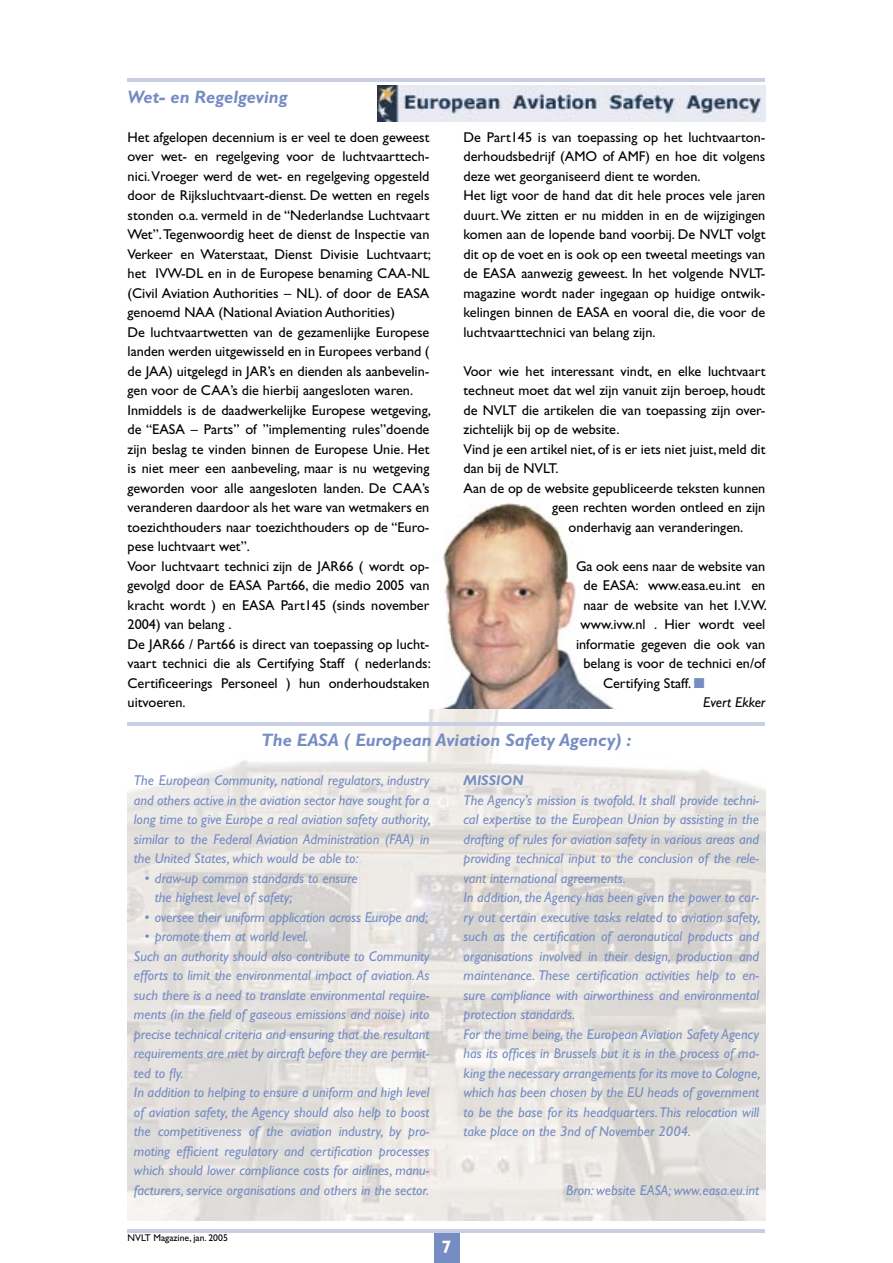
<style>
.page{position:relative;width:893px;height:1263px;background:#fff}
.page>*{position:absolute;margin:0;border:0;box-sizing:border-box;transform-origin:0 0}
.t1{font:italic 700 18px "Gill Sans";color:#768dc3}
.t2{font:700 18px "Gill Sans";color:#fff}
.t3{font:14.25px/19.5px "Gill Sans";color:#000}
.t4{font:italic 14.25px/19.5px "Gill Sans";color:#768dc3}
.t5{font:italic 14.25px "Gill Sans";color:#000}
.t6{font:italic 700 14.25px "Gill Sans";color:#768dc3}
.t7{font:9.75px "Gill Sans";color:#000}
.s1{color:#768dc3}
</style>
<div class="page">
<div style="left:434px;top:1230px;width:25px;height:33px;background:#768dc3"></div>
<hr style="left:128px;top:1229px;width:637px;height:3px;background:#c8cee4">
<img style="left:128px;top:709px;width:637px;height:511px">
<img style="left:441px;top:503px;width:175px;height:206px">
<hr style="left:128px;top:79px;width:637px;height:3px;background:#c8cee4">
<img style="left:378px;top:85px;width:387px;height:37px">
<hr style="left:128px;top:722px;width:637px;height:3px;background:#c8cee4">
<p class="t1" style="left:128px;top:86px;width:161px">Wet- en Regelgeving</p>
<p class="t3" style="left:128px;top:127px;width:305px">Het afgelopen decennium is er veel te doen geweest over wet- en regelgeving voor de luchtvaarttech&shy;nici. Vroeger werd de wet- en regelgeving opgesteld door de Rijksluchtvaart-dienst. De wetten en regels stonden o.a. vermeld in de “Nederlandse Luchtvaart Wet”. Tegenwoordig heet de dienst de Inspectie van Verkeer en Waterstaat, Dienst Divisie Luchtvaart; het IVW-DL en in de Europese benaming CAA-NL (Civil Aviation Authorities – NL). of door de EASA genoemd NAA (National Aviation Authorities)<br>De luchtvaartwetten van de gezamenlijke Europese landen werden uitgewisseld en in Europees verband ( de JAA) uitgelegd in JAR’s en dienden als aanbevelin&shy;gen voor de CAA’s die hierbij aangesloten waren.<br>Inmiddels is de daadwerkelijke Europese wetgeving, de “EASA – Parts” of ”implementing rules”doende zijn beslag te vinden binnen de Europese Unie. Het is niet meer een aanbeveling, maar is nu wetgeving geworden voor alle aangesloten landen. De CAA’s veranderen daardoor als het ware van wetmakers en toezichthouders naar toezichthouders op de “Euro&shy;pese luchtvaart wet”.<br>Voor luchtvaart technici zijn de JAR66 ( wordt op&shy;gevolgd door de EASA Part66, die medio 2005 van kracht wordt ) en EASA Part145 (sinds november 2004) van belang .<br>De JAR66 / Part66 is direct van toepassing op lucht&shy;vaart technici die als Certifying Staff ( nederlands:<br>Certificeerings Personeel ) hun onderhoudstaken uitvoeren.</p>
<p class="t3" style="left:463px;top:127px;width:303px">De Part145 is van toepassing op het luchtvaarton&shy;derhoudsbedrijf (AMO of AMF) en hoe dit volgens deze wet georganiseerd dient te worden.<br>Het ligt voor de hand dat dit hele proces vele jaren duurt. We zitten er nu midden in en de wijzigingen komen aan de lopende band voorbij. De NVLT volgt dit op de voet en is ook op een tweetal meetings van de EASA aanwezig geweest. In het volgende NVLT&shy;magazine wordt nader ingegaan op huidige ontwik&shy;kelingen binnen de EASA en vooral die, die voor de luchtvaarttechnici van belang zijn.</p>
<p class="t3" style="left:463px;top:361px;width:303px">Voor wie het interessant vindt, en elke luchtvaart</p>
<p class="t3" style="left:463px;top:381px;width:303px">techneut moet dat wel zijn vanuit zijn beroep, houdt</p>
<p class="t3" style="left:463px;top:400px;width:303px">de NVLT die artikelen die van toepassing zijn over-</p>
<p class="t3" style="left:463px;top:420px;width:157px">zichtelijk bij op de website.</p>
<p class="t3" style="left:463px;top:439px;width:303px">Vind je een artikel niet, of is er iets niet juist, meld dit</p>
<p class="t3" style="left:463px;top:459px;width:97px">dan bij de NVLT.</p>
<p class="t3" style="left:463px;top:478px;width:303px">Aan de op de website gepubliceerde teksten kunnen</p>
<p class="t3" style="left:552px;top:498px;width:215px">geen rechten worden ontleed en zijn</p>
<p class="t3" style="left:568px;top:517px;width:176px">onderhavig aan veranderingen.</p>
<p class="t3" style="left:576px;top:556px;width:191px">Ga ook eens naar de website van</p>
<p class="t3" style="left:583px;top:576px;width:183px">de EASA: www.easa.eu.int en</p>
<p class="t3" style="left:583px;top:595px;width:185px">naar de website van het I.V.W.</p>
<p class="t3" style="left:580px;top:615px;width:186px">www.ivw.nl . Hier wordt veel</p>
<p class="t3" style="left:576px;top:634px;width:191px">informatie gegeven die ook van</p>
<p class="t3" style="left:583px;top:654px;width:183px">belang is voor de technici en/of</p>
<p class="t3" style="left:603px;top:673px;width:103px">Certifying Staff. <span class="s1">■</span></p>
<p class="t5" style="left:703px;top:694px;width:64px">Evert Ekker</p>
<p class="t1" style="left:262px;top:730px;width:371px">The EASA ( European Aviation Safety Agency) :</p>
<p class="t4" style="left:134px;top:771px;width:298px;text-align:justify">The European Community, national regulators, industry and others active in the aviation sector have sought for a long time to give Europe a real aviation safety authority, similar to the Federal Aviation Administration (FAA) in the United States, which would be able to:</p>
<p class="t4" style="left:155px;top:868px;width:204px;text-indent:-11px">• draw-up common standards to ensure the highest level of safety;</p>
<p class="t4" style="left:144px;top:907px;width:285px">• oversee their uniform application across Europe and;</p>
<p class="t4" style="left:134px;top:927px;width:297px;text-indent:10px">• promote them at world level.<br>Such an authority should also contribute to Community efforts to limit the environmental impact of aviation. As such there is a need to translate environmental require&shy;ments (in the field of gaseous emissions and noise) into precise technical criteria and ensuring that the resultant requirements are met by aircraft before they are permit&shy;ted to fly.<br>In addition to helping to ensure a uniform and high level of aviation safety, the Agency should also help to boost the competitiveness of the aviation industry, by pro&shy;moting efficient regulatory and certification processes which should lower compliance costs for airlines, manu&shy;facturers, service organisations and others in the sector.</p>
<p class="t6" style="left:463px;top:772px;width:61px">MISSION</p>
<p class="t4" style="left:463px;top:790px;width:298px">The Agency’s mission is twofold. It shall provide techni&shy;cal expertise to the European Union by assisting in the drafting of rules for aviation safety in various areas and providing technical input to the conclusion of the rele&shy;vant international agreements.<br>In addition, the Agency has been given the power to car&shy;ry out certain executive tasks related to aviation safety, such as the certification of aeronautical products and organisations involved in their design, production and maintenance. These certification activities help to en&shy;sure compliance with airworthiness and environmental protection standards.<br>For the time being, the European Aviation Safety Agency has its offices in Brussels but it is in the process of ma&shy;king the necessary arrangements for its move to Cologne, which has been chosen by the EU heads of government to be the base for its headquarters. This relocation will take place on the 3nd of November 2004.</p>
<p class="t4" style="left:566px;top:1180px;width:194px">Bron: website EASA; www.easa.eu.int</p>
<p class="t7" style="left:128px;top:1232px;width:102px">NVLT Magazine, jan. 2005</p>
<p class="t2" style="left:441px;top:1237px;width:11px">7</p>
</div>
